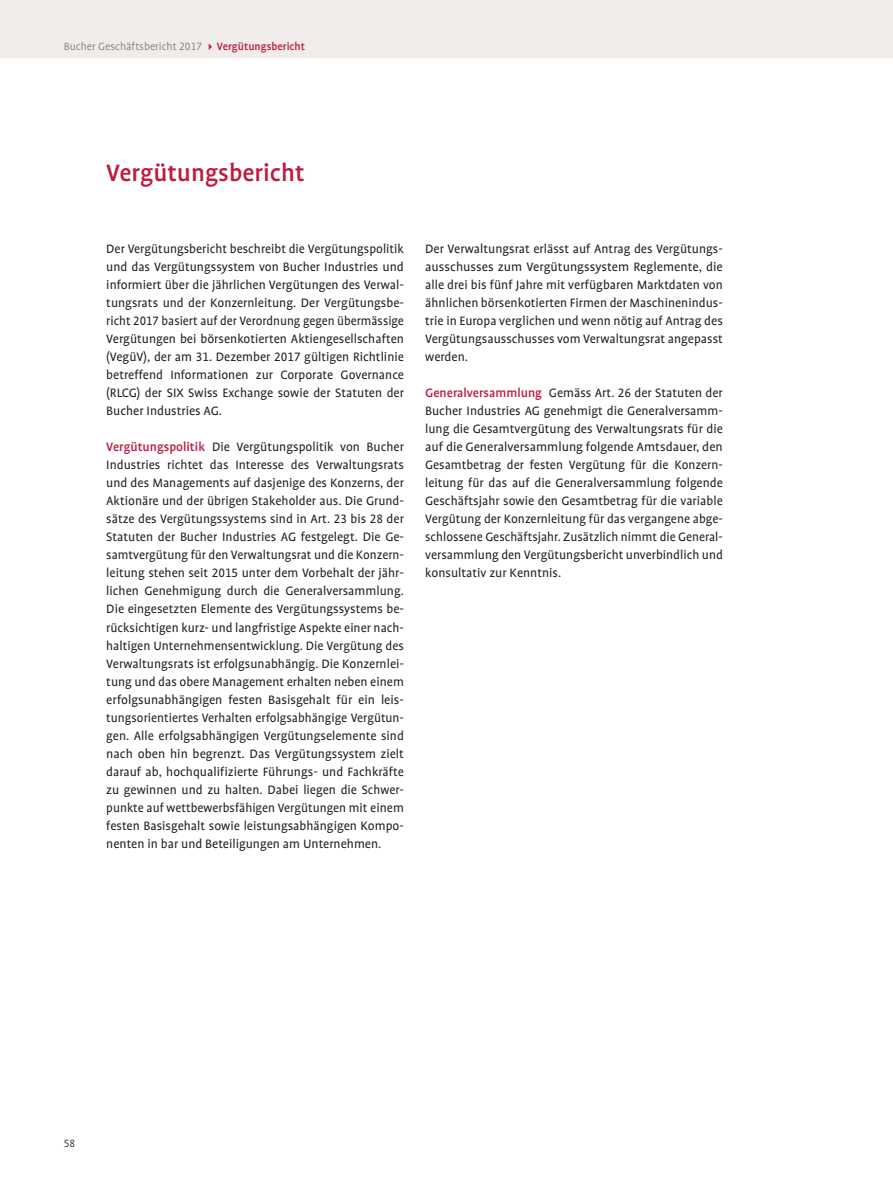
<style>
.page{position:relative;width:893px;height:1191px;background:#fff}
.page>*{position:absolute;margin:0;border:0;box-sizing:border-box;transform-origin:0 0}
.t1{font:500 27px "Bucher Profile";color:#be1b40}
.t2{font:13.8px/18px "Bucher Profile";color:#231f20;text-align:justify}
.t3{font:300 12px "Bucher Profile";color:#76787b}
.t4{font:300 12px "Bucher Profile";color:#231f20}
.s1{font-weight:500;color:#be1b40}
</style>
<div class="page">
<div style="left:0;top:0;width:893px;height:57px;background:#f0ece9"></div>
<p class="t3" style="left:64px;top:40px;width:243px">Bucher Geschäftsbericht 2017 <span class="s1">Vergütungsbericht</span></p>
<h1 class="t1" style="left:106px;top:159px;width:200px">Vergütungsbericht</h1>
<p class="t2" style="left:106px;top:240px;width:299px">Der Vergütungsbericht beschreibt die Vergütungspolitik und das Vergütungssystem von Bucher Industries und informiert über die jährlichen Vergütungen des Verwal&shy;tungsrats und der Konzernleitung. Der Vergütungsbe&shy;richt 2017 basiert auf der Verordnung gegen übermässige Vergütungen bei börsenkotierten Aktiengesellschaften (VegüV), der am 31. Dezember 2017 gültigen Richtlinie betreffend Informationen zur Corporate Governance (RLCG) der SIX Swiss Exchange sowie der Statuten der Bucher Industries AG.</p>
<p class="t2" style="left:106px;top:438px;width:299px"><span class="s1">Vergütungspolitik</span> Die Vergütungspolitik von Bucher Industries richtet das Interesse des Verwaltungsrats und des Managements auf dasjenige des Konzerns, der Aktionäre und der übrigen Stakeholder aus. Die Grund&shy;sätze des Vergütungssystems sind in Art. 23 bis 28 der Statuten der Bucher Industries AG festgelegt. Die Ge&shy;samtvergütung für den Verwaltungsrat und die Konzern&shy;leitung stehen seit 2015 unter dem Vorbehalt der jähr&shy;lichen Genehmigung durch die Generalversammlung.<br>Die eingesetzten Elemente des Vergütungssystems be&shy;rücksichtigen kurz- und langfristige Aspekte einer nach&shy;haltigen Unternehmensentwicklung. Die Vergütung des Verwaltungsrats ist erfolgsunabhängig. Die Konzernlei&shy;tung und das obere Management erhalten neben einem erfolgsunabhängigen festen Basisgehalt für ein leis&shy;tungsorientiertes Verhalten erfolgsabhängige Vergütun&shy;gen. Alle erfolgsabhängigen Vergütungselemente sind nach oben hin begrenzt. Das Vergütungssystem zielt darauf ab, hochqualifizierte Führungs- und Fachkräfte zu gewinnen und zu halten. Dabei liegen die Schwer&shy;punkte auf wettbewerbsfähigen Vergütungen mit einem festen Basisgehalt sowie leistungsabhängigen Kompo&shy;nenten in bar und Beteiligungen am Unternehmen.</p>
<p class="t2" style="left:425px;top:240px;width:299px">Der Verwaltungsrat erlässt auf Antrag des Vergütungs&shy;ausschusses zum Vergütungssystem Reglemente, die alle drei bis fünf Jahre mit verfügbaren Marktdaten von ähnlichen börsenkotierten Firmen der Maschinenindus&shy;trie in Europa verglichen und wenn nötig auf Antrag des Vergütungsausschusses vom Verwaltungsrat angepasst werden.</p>
<p class="t2" style="left:425px;top:384px;width:299px"><span class="s1">Generalversammlung</span> Gemäss Art. 26 der Statuten der Bucher Industries AG genehmigt die Generalversamm&shy;lung die Gesamtvergütung des Verwaltungsrats für die auf die Generalversammlung folgende Amtsdauer, den Gesamtbetrag der festen Vergütung für die Konzern&shy;leitung für das auf die Generalversammlung folgende Geschäftsjahr sowie den Gesamtbetrag für die variable Vergütung der Konzernleitung für das vergangene abge&shy;schlossene Geschäftsjahr. Zusätzlich nimmt die General&shy;versammlung den Vergütungsbericht unverbindlich und konsultativ zur Kenntnis.</p>
<p class="t4" style="left:64px;top:1137px;width:13px">58</p>
</div>
